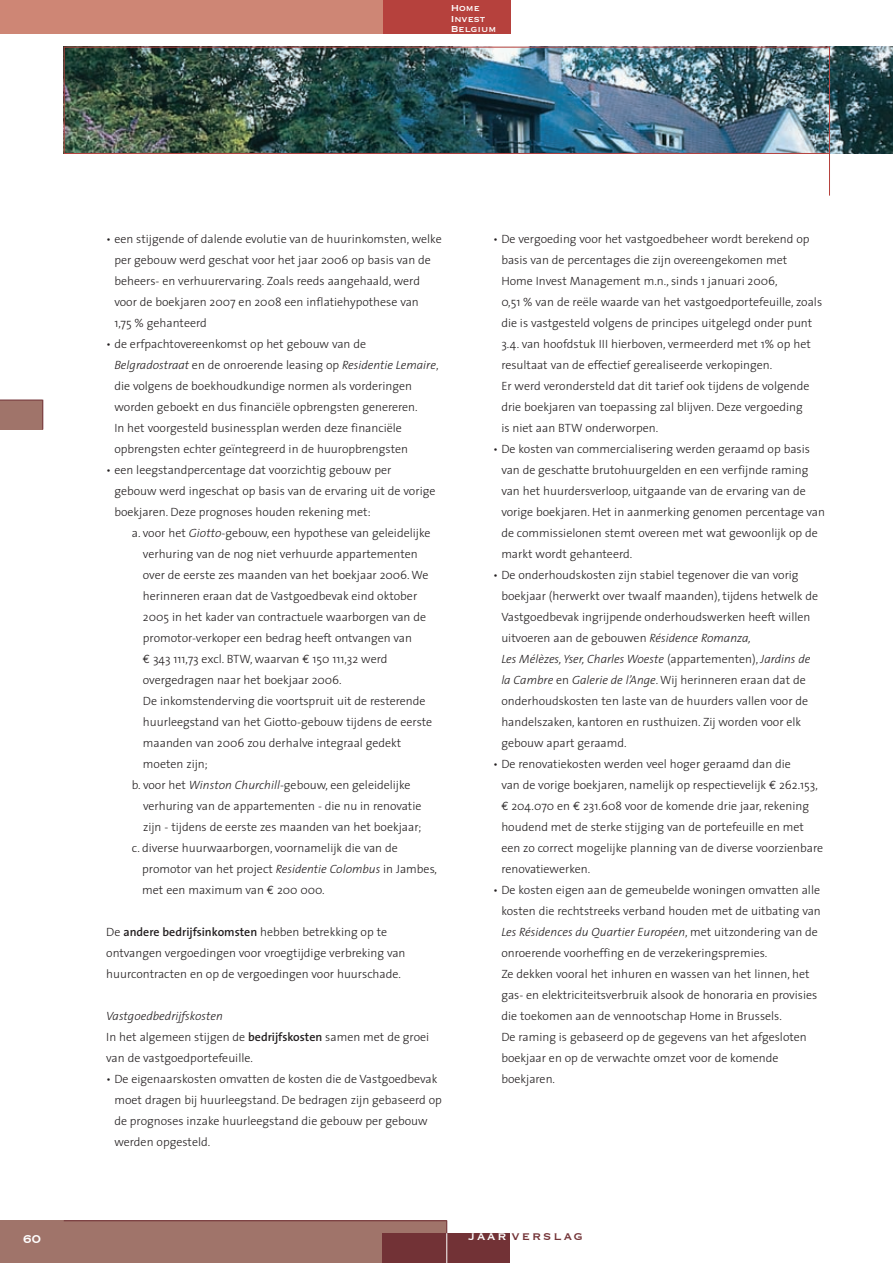
<style>
.page{position:relative;width:893px;height:1263px;background:#fff}
.page>*{position:absolute;margin:0;border:0;box-sizing:border-box;transform-origin:0 0}
.t1{font:15.3px "Copperplate";letter-spacing:.13em;color:#723236}
.t2{font:15px "Copperplate";color:#fff}
.t3{font:300 12px/21px "The Sans";color:#231f20}
.t4{font:11.25px/10.5px "Copperplate";color:#fff}
.s1{font-style:italic}
.s2{font-family:"Euro Mono";font-weight:400}
.s3{font-weight:600}
.s4{color:#fff}
</style>
<div class="page">
<div style="left:0;top:1220px;width:446px;height:43px;background:#a0746a"></div>
<img style="left:65px;top:47px;width:827px;height:106px">
<div style="left:0;top:0;width:446px;height:34px;background:#ce8675"></div>
<div style="left:383px;top:0;width:127px;height:34px;background:#b6413d"></div>
<hr style="left:64px;top:153px;width:765px;height:1px;background:#b6413d">
<hr style="left:64px;top:47px;width:765px;height:1px;background:#b6413d">
<hr style="left:64px;top:47px;width:1px;height:106px;background:#b6413d">
<hr style="left:829px;top:47px;width:1px;height:149px;background:#b6413d">
<div style="left:383px;top:1233px;width:127px;height:30px;background:#723236"></div>
<div style="left:0;top:400px;width:43px;height:29px;background:#a0746a"></div>
<hr style="left:0;top:400px;width:43px;height:1px;background:#723236">
<svg style="left:43px;top:400px;width:1px;height:29px"></svg>
<hr style="left:64px;top:1220px;width:382px;height:1px;background:#723236">
<svg style="left:446px;top:1220px;width:1px;height:13px"></svg>
<hr style="left:446px;top:1233px;width:1px;height:30px;background:#fff">
<hr style="left:892px;top:47px;width:1px;height:106px;background:#bcbdc0">
<p class="t4" style="left:451px;top:2px;width:47px">Home<br>Invest<br>Belgium</p>
<p class="t2" style="left:23px;top:1229px;width:20px">60</p>
<p class="t3" style="left:114px;top:228px;width:329px;text-indent:-8px">• een stijgende of dalende evolutie van de huurinkomsten, welke per gebouw werd geschat voor het jaar 2006 op basis van de beheers- en verhuurervaring. Zoals reeds aangehaald, werd voor de boekjaren 2007 en 2008 een inflatiehypothese van<br>1,75 % gehanteerd</p>
<p class="t3" style="left:114px;top:333px;width:326px;text-indent:-8px">• de erfpachtovereenkomst op het gebouw van de <span class="s1">Belgradostraat</span> en de onroerende leasing op <span class="s1">Residentie Lemaire</span>, die volgens de boekhoudkundige normen als vorderingen worden geboekt en dus financiële opbrengsten genereren.<br>In het voorgesteld businessplan werden deze financiële opbrengsten echter geïntegreerd in de huuropbrengsten</p>
<p class="t3" style="left:114px;top:459px;width:323px;text-indent:-8px">• een leegstandpercentage dat voorzichtig gebouw per gebouw werd ingeschat op basis van de ervaring uit de vorige boekjaren. Deze prognoses houden rekening met:</p>
<p class="t3" style="left:132px;top:522px;width:300px">a. voor het <span class="s1">Giotto</span>-gebouw, een hypothese van geleidelijke</p>
<p class="t3" style="left:143px;top:543px;width:276px">verhuring van de nog niet verhuurde appartementen</p>
<p class="t3" style="left:143px;top:564px;width:287px">over de eerste zes maanden van het boekjaar 2006. We</p>
<p class="t3" style="left:143px;top:585px;width:276px">herinneren eraan dat de Vastgoedbevak eind oktober</p>
<p class="t3" style="left:143px;top:606px;width:285px">2005 in het kader van contractuele waarborgen van de</p>
<p class="t3" style="left:143px;top:627px;width:271px">promotor-verkoper een bedrag heeft ontvangen van</p>
<p class="t3" style="left:143px;top:648px;width:246px"><span class="s2">€</span> 343 111,73 excl. BTW, waarvan <span class="s2">€</span> 150 111,32 werd</p>
<p class="t3" style="left:143px;top:669px;width:200px">overgedragen naar het boekjaar 2006.</p>
<p class="t3" style="left:143px;top:690px;width:284px">De inkomstenderving die voortspruit uit de resterende</p>
<p class="t3" style="left:143px;top:711px;width:291px">huurleegstand van het Giotto-gebouw tijdens de eerste</p>
<p class="t3" style="left:143px;top:732px;width:260px">maanden van 2006 zou derhalve integraal gedekt</p>
<p class="t3" style="left:143px;top:753px;width:66px">moeten zijn;</p>
<p class="t3" style="left:132px;top:774px;width:280px">b. voor het <span class="s1">Winston Churchill</span>-gebouw, een geleidelijke</p>
<p class="t3" style="left:143px;top:795px;width:280px">verhuring van de appartementen - die nu in renovatie</p>
<p class="t3" style="left:143px;top:816px;width:280px">zijn - tijdens de eerste zes maanden van het boekjaar;</p>
<p class="t3" style="left:132px;top:837px;width:268px">c. diverse huurwaarborgen, voornamelijk die van de</p>
<p class="t3" style="left:142px;top:858px;width:296px">promotor van het project <span class="s1">Residentie Colombus</span> in Jambes,</p>
<p class="t3" style="left:142px;top:879px;width:184px">met een maximum van <span class="s2">€</span> 200 000.</p>
<p class="t3" style="left:106px;top:921px;width:301px">De <span class="s3">andere bedrijfsinkomsten</span> hebben betrekking op te ontvangen vergoedingen voor vroegtijdige verbreking van huurcontracten en op de vergoedingen voor huurschade.</p>
<p class="t3" style="left:106px;top:1005px;width:324px"><span class="s1">Vastgoedbedrijfskosten<br></span>In het algemeen stijgen de <span class="s3">bedrijfskosten</span> samen met de groei van de vastgoedportefeuille.</p>
<p class="t3" style="left:114px;top:1068px;width:329px;text-indent:-8px">• De eigenaarskosten omvatten de kosten die de Vastgoedbevak moet dragen bij huurleegstand. De bedragen zijn gebaseerd op de prognoses inzake huurleegstand die gebouw per gebouw werden opgesteld.</p>
<p class="t3" style="left:501px;top:228px;width:322px;text-indent:-8px">• De vergoeding voor het vastgoedbeheer wordt berekend op basis van de percentages die zijn overeengekomen met<br>Home Invest Management m.n., sinds 1 januari 2006,<br>0,51 % van de reële waarde van het vastgoedportefeuille, zoals die is vastgesteld volgens de principes uitgelegd onder punt 3.4. van hoofdstuk III hierboven, vermeerderd met 1% op het resultaat van de effectief gerealiseerde verkopingen.<br>Er werd verondersteld dat dit tarief ook tijdens de volgende drie boekjaren van toepassing zal blijven. Deze vergoeding<br>is niet aan BTW onderworpen.</p>
<p class="t3" style="left:501px;top:438px;width:325px;text-indent:-8px">• De kosten van commercialisering werden geraamd op basis van de geschatte brutohuurgelden en een verfijnde raming van het huurdersverloop, uitgaande van de ervaring van de vorige boekjaren. Het in aanmerking genomen percentage van de commissielonen stemt overeen met wat gewoonlijk op de markt wordt gehanteerd.</p>
<p class="t3" style="left:501px;top:564px;width:318px;text-indent:-8px">• De onderhoudskosten zijn stabiel tegenover die van vorig boekjaar (herwerkt over twaalf maanden), tijdens hetwelk de Vastgoedbevak ingrijpende onderhoudswerken heeft willen uitvoeren aan de gebouwen <span class="s1">Résidence Romanza,<br>Les Mélèzes, Yser, Charles Woeste</span> (appartementen), <span class="s1">Jardins de la Cambre</span> en <span class="s1">Galerie de l’Ange</span>. Wij herinneren eraan dat de onderhoudskosten ten laste van de huurders vallen voor de handelszaken, kantoren en rusthuizen. Zij worden voor elk gebouw apart geraamd.</p>
<p class="t3" style="left:501px;top:753px;width:323px;text-indent:-8px">• De renovatiekosten werden veel hoger geraamd dan die<br>van de vorige boekjaren, namelijk op respectievelijk <span class="s2">€</span> 262.153, <span class="s2">€</span> 204.070 en <span class="s2">€</span> 231.608 voor de komende drie jaar, rekening houdend met de sterke stijging van de portefeuille en met een zo correct mogelijke planning van de diverse voorzienbare renovatiewerken.</p>
<p class="t3" style="left:501px;top:879px;width:321px;text-indent:-8px">• De kosten eigen aan de gemeubelde woningen omvatten alle kosten die rechtstreeks verband houden met de uitbating van <span class="s1">Les Résidences du Quartier Européen</span>, met uitzondering van de onroerende voorheffing en de verzekeringspremies.<br>Ze dekken vooral het inhuren en wassen van het linnen, het gas- en elektriciteitsverbruik alsook de honoraria en provisies die toekomen aan de vennootschap Home in Brussels.<br>De raming is gebaseerd op de gegevens van het afgesloten boekjaar en op de verwachte omzet voor de komende boekjaren.</p>
<p class="t1" style="left:468px;top:1226px;width:116px"><span class="s4">jaar</span> verslag</p>
</div>
